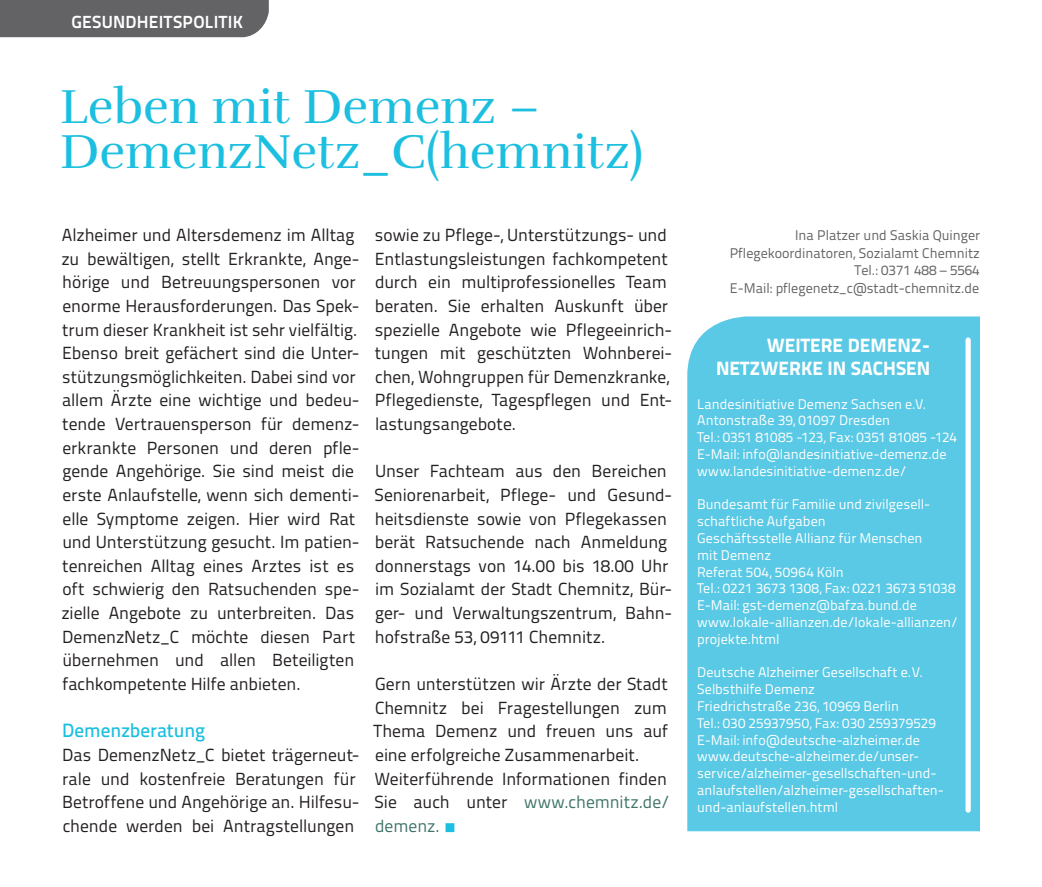
<style>
.page{position:relative;width:1042px;height:887px;background:#fff}
.page>*{position:absolute;margin:0;border:0;box-sizing:border-box;transform-origin:0 0}
.t1{font:49px/45.5px "Rufina";color:#1cbfdf}
.t2{font:800 19.25px/23.1px "Titillium Text";color:#fff;text-align:right}
.t3{font:500 19.25px "Titillium Text";letter-spacing:-.005em;color:#1cbfdf}
.t4{font:17.5px/23.6px "Titillium Text";color:#231f20}
.t5{font:700 17.5px "Titillium Text";letter-spacing:.015em;color:#fff}
.t6{font:14px/16.8px "Titillium Text";letter-spacing:.005em;color:#fff}
.t7{font:14px/17.5px "Titillium Text";color:#636366;text-align:right}
.s1{color:#40756b}
.s2{color:#1cbfdf}
</style>
<div class="page">
<div style="left:0;top:0;width:269px;height:37px;background:#636366"></div>
<div style="left:687px;top:316px;width:293px;height:515px;background:#5ac9e5"></div>
<div style="left:965px;top:340px;width:6px;height:470px;background:#fff"></div>
<p class="t5" style="left:71px;top:8px;width:173px">GESUNDHEITSPOLITIK</p>
<h1 class="t1" style="left:60px;top:84px;width:584px">Leben mit Demenz –<br>DemenzNetz_C(hemnitz)</h1>
<p class="t4" style="left:61px;top:222px;width:300px">Alzheimer und Altersdemenz im Alltag zu bewältigen, stellt Erkrankte, Ange&shy;hörige und Betreuungspersonen vor enorme Herausforderungen. Das Spek&shy;trum dieser Krankheit ist sehr vielfältig.<br>Ebenso breit gefächert sind die Unter&shy;stützungsmöglichkeiten. Dabei sind vor allem Ärzte eine wichtige und bedeu&shy;tende Vertrauensperson für demenz&shy;erkrankte Personen und deren pfle&shy;gende Angehörige. Sie sind meist die erste Anlaufstelle, wenn sich dementi&shy;elle Symptome zeigen. Hier wird Rat und Unterstützung gesucht. Im patien&shy;tenreichen Alltag eines Arztes ist es oft schwierig den Ratsuchenden spe&shy;zielle Angebote zu unterbreiten. Das DemenzNetz_C möchte diesen Part übernehmen und allen Beteiligten fachkompetente Hilfe anbieten.</p>
<p class="t3" style="left:62px;top:716px;width:144px">Demenzberatung</p>
<p class="t4" style="left:62px;top:742px;width:299px">Das DemenzNetz_C bietet trägerneut&shy;rale und kostenfreie Beratungen für Betroffene und Angehörige an. Hilfesu&shy;chende werden bei Antragstellungen</p>
<p class="t4" style="left:375px;top:222px;width:299px">sowie zu Pflege-, Unterstützungs- und Entlastungsleistungen fachkompetent durch ein multiprofessionelles Team beraten. Sie erhalten Auskunft über spezielle Angebote wie Pflegeeinrich&shy;tungen mit geschützten Wohnberei&shy;chen, Wohngruppen für Demenzkranke, Pflegedienste, Tagespflegen und Ent&shy;lastungsangebote.</p>
<p class="t4" style="left:375px;top:458px;width:299px">Unser Fachteam aus den Bereichen Seniorenarbeit, Pflege- und Gesund&shy;heitsdienste sowie von Pflegekassen berät Ratsuchende nach Anmeldung donnerstags von 14.00 bis 18.00 Uhr im Sozialamt der Stadt Chemnitz, Bür&shy;ger- und Verwaltungszentrum, Bahn&shy;hofstraße 53, 09111 Chemnitz.</p>
<p class="t4" style="left:373px;top:671px;width:298px">Gern unterstützen wir Ärzte der Stadt<br>Chemnitz bei Fragestellungen zum<br>Thema Demenz und freuen uns auf eine erfolgreiche Zusammenarbeit.<br>Weiterführende Informationen finden<br>Sie auch unter <span class="s1">www.chemnitz.de/ demenz.</span> <span class="s2">○</span></p>
<p class="t7" style="left:730px;top:226px;width:252px">Ina Platzer und Saskia Quinger Pflegekoordinatoren, Sozialamt Chemnitz Tel. : 0371 488 – 5564<br>E-Mail: pflegenetz_c@stadt-chemnitz.de</p>
<p class="t2" style="left:716px;top:332px;width:216px">WEITERE DEMENZ-<br>NETZWERKE IN SACHSEN</p>
<p class="t6" style="left:697px;top:394px;width:261px">Landesinitiative Demenz Sachsen e.V.<br>Antonstraße 39, 01097 Dresden<br>Tel. : 0351 81085 -123, Fax: 0351 81085 -124<br>E-Mail: info@landesinitiative-demenz.de www.landesinitiative-demenz.de/</p>
<p class="t6" style="left:697px;top:495px;width:263px">Bundesamt für Familie und zivilgesell&shy;schaftliche Aufgaben<br>Geschäftsstelle Allianz für Menschen<br>mit Demenz<br>Referat 504, 50964 Köln<br>Tel. : 0221 3673 1308, Fax: 0221 3673 51038<br>E-Mail: gst-demenz@bafza.bund.de<br>www. lokale-allianzen.de/lokale-allianzen/ projekte.html</p>
<p class="t6" style="left:697px;top:663px;width:248px">Deutsche Alzheimer Gesellschaft e. V.<br>Selbsthilfe Demenz<br>Friedrichstraße 236, 10969 Berlin<br>Tel. : 030 25937950, Fax: 030 259379529<br>E-Mail: info@deutsche-alzheimer.de www.deutsche-alzheimer.de/unser&shy;service/alzheimer-gesellschaften-und&shy;anlaufstellen/alzheimer-gesellschaften&shy;und-anlaufstellen. html</p>
</div>
